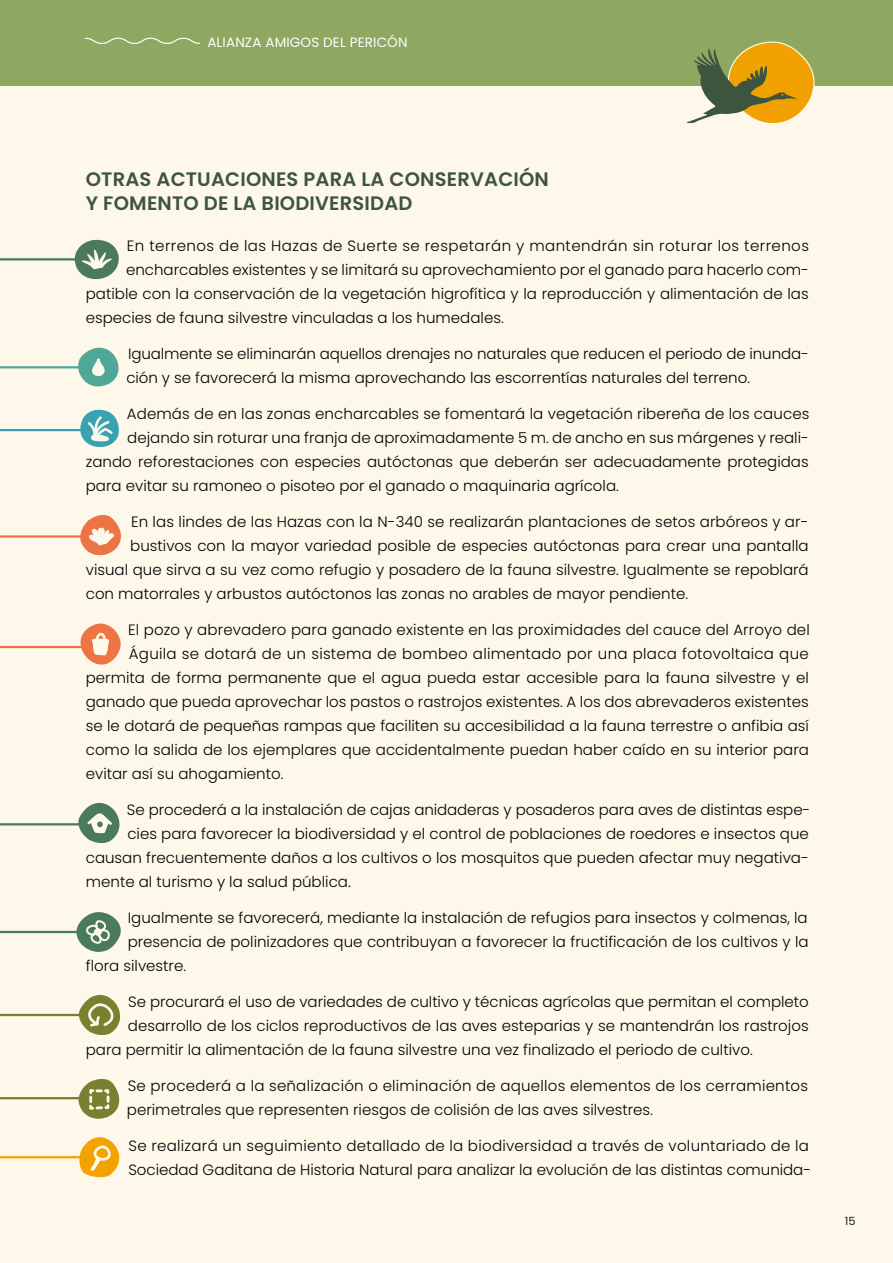
<style>
.page{position:relative;width:893px;height:1263px;background:#fdf8e9}
.page>*{position:absolute;margin:0;border:0;box-sizing:border-box;transform-origin:0 0}
.t1{font:600 19.5px/23.4px "Poppins";letter-spacing:.01em;color:#3d553f}
.t2{font:300 15px/24px "Poppins";color:#010101}
.t3{font:300 15px "Poppins";letter-spacing:.03em;color:#010101}
.t4{font:13.5px "Poppins";letter-spacing:.01em;color:#fff}
.t5{font:11.25px "Poppins";color:#1d1d1b}
</style>
<div class="page">
<div style="left:0;top:0;width:893px;height:85px;background:#8ea861"></div>
<svg style="left:687px;top:41px;width:133px;height:83px"></svg>
<svg style="left:85px;top:37px;width:116px;height:7px"></svg>
<svg style="left:76px;top:348px;width:43px;height:38px"></svg>
<hr style="left:0;top:366px;width:87px;height:2px;background:#50a797">
<svg style="left:75px;top:803px;width:45px;height:40px"></svg>
<hr style="left:0;top:823px;width:86px;height:2px;background:#4a7a5a">
<hr style="left:0;top:1014px;width:86px;height:2px;background:#798031">
<svg style="left:76px;top:995px;width:45px;height:40px"></svg>
<hr style="left:0;top:1097px;width:86px;height:2px;background:#798031">
<svg style="left:77px;top:1079px;width:43px;height:40px"></svg>
<hr style="left:0;top:1156px;width:86px;height:2px;background:#f3a300">
<svg style="left:78px;top:1137px;width:42px;height:40px"></svg>
<svg style="left:76px;top:912px;width:45px;height:40px"></svg>
<hr style="left:0;top:931px;width:81px;height:2px;background:#4a7a5a">
<svg style="left:72px;top:623px;width:49px;height:41px"></svg>
<hr style="left:0;top:646px;width:85px;height:2px;background:#ed7545">
<hr style="left:0;top:429px;width:85px;height:2px;background:#39a2b3">
<svg style="left:74px;top:409px;width:45px;height:38px"></svg>
<svg style="left:80px;top:515px;width:41px;height:40px"></svg>
<hr style="left:0;top:535px;width:87px;height:3px;background:#ed7545">
<svg style="left:68px;top:239px;width:51px;height:41px"></svg>
<hr style="left:0;top:258px;width:77px;height:2px;background:#497a5a">
<p class="t4" style="left:207px;top:35px;width:202px">ALIANZA AMIGOS DEL PERICÓN</p>
<h1 class="t1" style="left:86px;top:168px;width:465px">OTRAS ACTUACIONES PARA LA CONSERVACIÓN<br>Y FOMENTO DE LA BIODIVERSIDAD</h1>
<p class="t3" style="left:127px;top:237px;width:684px">En terrenos de las Hazas de Suerte se respetarán y mantendrán sin roturar los terrenos</p>
<p class="t2" style="left:126px;top:258px;width:684px">encharcables existentes y se limitará su aprovechamiento por el ganado para hacerlo com-</p>
<p class="t2" style="left:86px;top:282px;width:724px">patible con la conservación de la vegetación higrofítica y la reproducción y alimentación de las</p>
<p class="t2" style="left:86px;top:306px;width:419px">especies de fauna silvestre vinculadas a los humedales.</p>
<p class="t2" style="left:126px;top:342px;width:684px">Igualmente se eliminarán aquellos drenajes no naturales que reducen el periodo de inunda&shy;ción y se favorecerá la misma aprovechando las escorrentías naturales del terreno.</p>
<p class="t2" style="left:127px;top:402px;width:684px">Además de en las zonas encharcables se fomentará la vegetación ribereña de los cauces</p>
<p class="t2" style="left:127px;top:426px;width:683px">dejando sin roturar una franja de aproximadamente 5 m. de ancho en sus márgenes y reali-</p>
<p class="t2" style="left:86px;top:450px;width:724px">zando reforestaciones con especies autóctonas que deberán ser adecuadamente protegidas</p>
<p class="t2" style="left:86px;top:474px;width:535px">para evitar su ramoneo o pisoteo por el ganado o maquinaria agrícola.</p>
<p class="t2" style="left:131px;top:510px;width:679px">En las lindes de las Hazas con la N-340 se realizarán plantaciones de setos arbóreos y ar-</p>
<p class="t2" style="left:130px;top:534px;width:680px">bustivos con la mayor variedad posible de especies autóctonas para crear una pantalla</p>
<p class="t2" style="left:86px;top:558px;width:724px">visual que sirva a su vez como refugio y posadero de la fauna silvestre. Igualmente se repoblará</p>
<p class="t2" style="left:86px;top:582px;width:604px">con matorrales y arbustos autóctonos las zonas no arables de mayor pendiente.</p>
<p class="t2" style="left:128px;top:618px;width:683px">El pozo y abrevadero para ganado existente en las proximidades del cauce del Arroyo del</p>
<p class="t2" style="left:129px;top:642px;width:681px">Águila se dotará de un sistema de bombeo alimentado por una placa fotovoltaica que</p>
<p class="t2" style="left:86px;top:666px;width:724px">permita de forma permanente que el agua pueda estar accesible para la fauna silvestre y el</p>
<p class="t2" style="left:86px;top:690px;width:724px">ganado que pueda aprovechar los pastos o rastrojos existentes. A los dos abrevaderos existentes</p>
<p class="t2" style="left:86px;top:714px;width:725px">se le dotará de pequeñas rampas que faciliten su accesibilidad a la fauna terrestre o anfibia así</p>
<p class="t2" style="left:86px;top:738px;width:725px">como la salida de los ejemplares que accidentalmente puedan haber caído en su interior para</p>
<p class="t2" style="left:86px;top:762px;width:199px">evitar así su ahogamiento.</p>
<p class="t2" style="left:127px;top:798px;width:685px">Se procederá a la instalación de cajas anidaderas y posaderos para aves de distintas espe-</p>
<p class="t2" style="left:127px;top:822px;width:683px">cies para favorecer la biodiversidad y el control de poblaciones de roedores e insectos que</p>
<p class="t2" style="left:86px;top:846px;width:724px">causan frecuentemente daños a los cultivos o los mosquitos que pueden afectar muy negativa-</p>
<p class="t2" style="left:86px;top:870px;width:266px">mente al turismo y la salud pública.</p>
<p class="t2" style="left:128px;top:906px;width:681px">Igualmente se favorecerá, mediante la instalación de refugios para insectos y colmenas, la</p>
<p class="t2" style="left:128px;top:930px;width:682px">presencia de polinizadores que contribuyan a favorecer la fructificación de los cultivos y la</p>
<p class="t2" style="left:86px;top:954px;width:102px">flora silvestre.</p>
<p class="t2" style="left:128px;top:990px;width:682px">Se procurará el uso de variedades de cultivo y técnicas agrícolas que permitan el completo</p>
<p class="t2" style="left:128px;top:1014px;width:682px">desarrollo de los ciclos reproductivos de las aves esteparias y se mantendrán los rastrojos</p>
<p class="t2" style="left:86px;top:1038px;width:668px">para permitir la alimentación de la fauna silvestre una vez finalizado el periodo de cultivo.</p>
<p class="t2" style="left:127px;top:1074px;width:683px">Se procederá a la señalización o eliminación de aquellos elementos de los cerramientos perimetrales que representen riesgos de colisión de las aves silvestres.</p>
<p class="t2" style="left:128px;top:1134px;width:684px">Se realizará un seguimiento detallado de la biodiversidad a través de voluntariado de la<br>Sociedad Gaditana de Historia Natural para analizar la evolución de las distintas comunida-</p>
<p class="t5" style="left:845px;top:1214px;width:12px">15</p>
</div>
